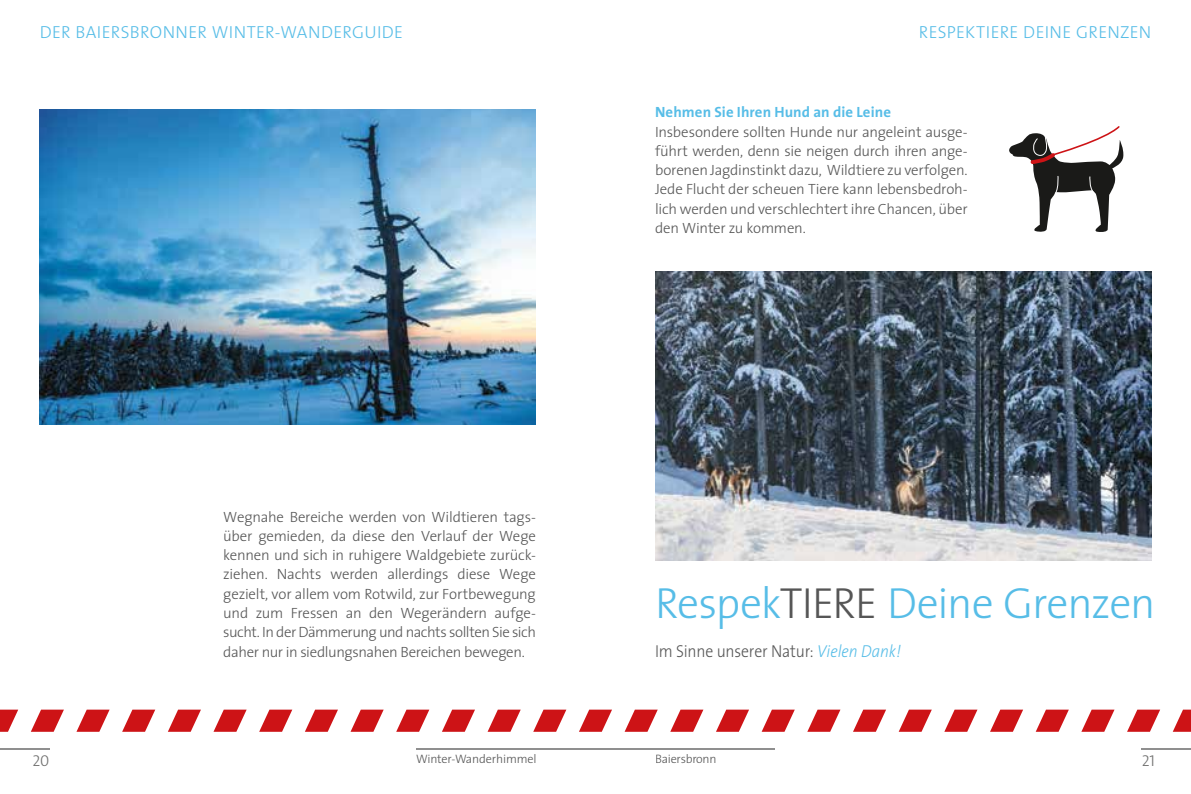
<style>
.page{position:relative;width:1191px;height:794px;background:#fff}
.page>*{position:absolute;margin:0;border:0;box-sizing:border-box;transform-origin:0 0}
.t1{font:300 43.75px "The Sans";letter-spacing:-.025em;color:#57bde7}
.t2{font:300 17.5px "The Sans";letter-spacing:.02em;color:#57bde7}
.t3{font:300 17.32px "The Sans";letter-spacing:-.015em;color:#565656;scale:.91 1}
.t4{font:15.75px "The Sans Light Caps";color:#6f6f6e}
.t5{font:300 14.88px/19.2px "The Sans";letter-spacing:-.02em;color:#565656;text-align:justify}
.t6{font:700 14.88px "The Sans";letter-spacing:.005em;color:#57bde7}
.t7{font:300 12.25px "The Sans";letter-spacing:-.015em;color:#565656}
.s1{color:#565656}
.s2{font-style:italic;color:#57bde7}
</style>
<div class="page">
<img style="left:40px;top:109px;width:496px;height:315px">
<img style="left:655px;top:271px;width:496px;height:289px">
<svg style="left:1009px;top:126px;width:115px;height:106px"></svg>
<svg style="left:0;top:709px;width:18px;height:23px"></svg>
<svg style="left:31px;top:709px;width:33px;height:23px"></svg>
<svg style="left:76px;top:709px;width:34px;height:23px"></svg>
<svg style="left:122px;top:709px;width:33px;height:23px"></svg>
<svg style="left:168px;top:709px;width:33px;height:23px"></svg>
<svg style="left:213px;top:709px;width:34px;height:23px"></svg>
<svg style="left:259px;top:709px;width:33px;height:23px"></svg>
<svg style="left:305px;top:709px;width:33px;height:23px"></svg>
<svg style="left:350px;top:709px;width:34px;height:23px"></svg>
<svg style="left:396px;top:709px;width:33px;height:23px"></svg>
<svg style="left:442px;top:709px;width:33px;height:23px"></svg>
<svg style="left:487px;top:709px;width:34px;height:23px"></svg>
<svg style="left:533px;top:709px;width:33px;height:23px"></svg>
<svg style="left:579px;top:709px;width:33px;height:23px"></svg>
<svg style="left:624px;top:709px;width:34px;height:23px"></svg>
<svg style="left:670px;top:709px;width:33px;height:23px"></svg>
<svg style="left:716px;top:709px;width:33px;height:23px"></svg>
<svg style="left:761px;top:709px;width:33px;height:23px"></svg>
<svg style="left:807px;top:709px;width:33px;height:23px"></svg>
<svg style="left:853px;top:709px;width:33px;height:23px"></svg>
<svg style="left:898px;top:709px;width:33px;height:23px"></svg>
<svg style="left:944px;top:709px;width:33px;height:23px"></svg>
<svg style="left:990px;top:709px;width:33px;height:23px"></svg>
<svg style="left:1035px;top:709px;width:33px;height:23px"></svg>
<svg style="left:1081px;top:709px;width:33px;height:23px"></svg>
<svg style="left:1127px;top:709px;width:33px;height:23px"></svg>
<svg style="left:1172px;top:709px;width:19px;height:23px"></svg>
<hr style="left:0;top:748px;width:49px;height:2px;background:#8f8f8f">
<hr style="left:416px;top:748px;width:179px;height:2px;background:#8f8f8f">
<hr style="left:595px;top:748px;width:180px;height:2px;background:#8f8f8f">
<hr style="left:1141px;top:748px;width:50px;height:2px;background:#8f8f8f">
<p class="t2" style="left:40px;top:17px;width:365px">DER BAIERSBRONNER WINTER-WANDERGUIDE</p>
<p class="t2" style="left:918px;top:17px;width:234px">RESPEKTIERE DEINE GRENZEN</p>
<p class="t5" style="left:223px;top:506px;width:314px">Wegnahe Bereiche werden von Wildtieren tags&shy;über gemieden, da diese den Verlauf der Wege kennen und sich in ruhigere Waldgebiete zurück&shy;ziehen. Nachts werden allerdings diese Wege gezielt, vor allem vom Rotwild, zur Fortbe wegung und zum Fressen an den Wegerändern aufge&shy;sucht. In der Dämmerung und nachts sollten Sie sich daher nur in siedlungsnahen Bereichen bewegen.</p>
<p class="t6" style="left:655px;top:100px;width:237px">Nehmen Sie Ihren Hund an die Leine</p>
<p class="t5" style="left:655px;top:121px;width:314px">Insbesondere sollten Hunde nur angeleint ausge&shy;führt werden, denn sie neigen durch ihren ange&shy;borenen Jagdinstinkt dazu, Wildtiere zu verfolgen.<br>Jede Flucht der scheuen Tiere kann lebensbedroh&shy;lich werden und verschlechtert ihre Chancen, über den Winter zu kommen.</p>
<h1 class="t1" style="left:655px;top:567px;width:502px">Respek<span class="s1">TIERE</span> Deine Grenzen</h1>
<p class="t3" style="left:655px;top:636px;width:272px">Im Sinne unserer Natur: <span class="s2">Vielen Dank!</span></p>
<p class="t4" style="left:32px;top:747px;width:18px">20</p>
<p class="t7" style="left:416px;top:749px;width:122px">Winter-Wanderhimmel</p>
<p class="t7" style="left:655px;top:749px;width:63px">Baiersbronn</p>
<p class="t4" style="left:1141px;top:747px;width:15px">21</p>
</div>
